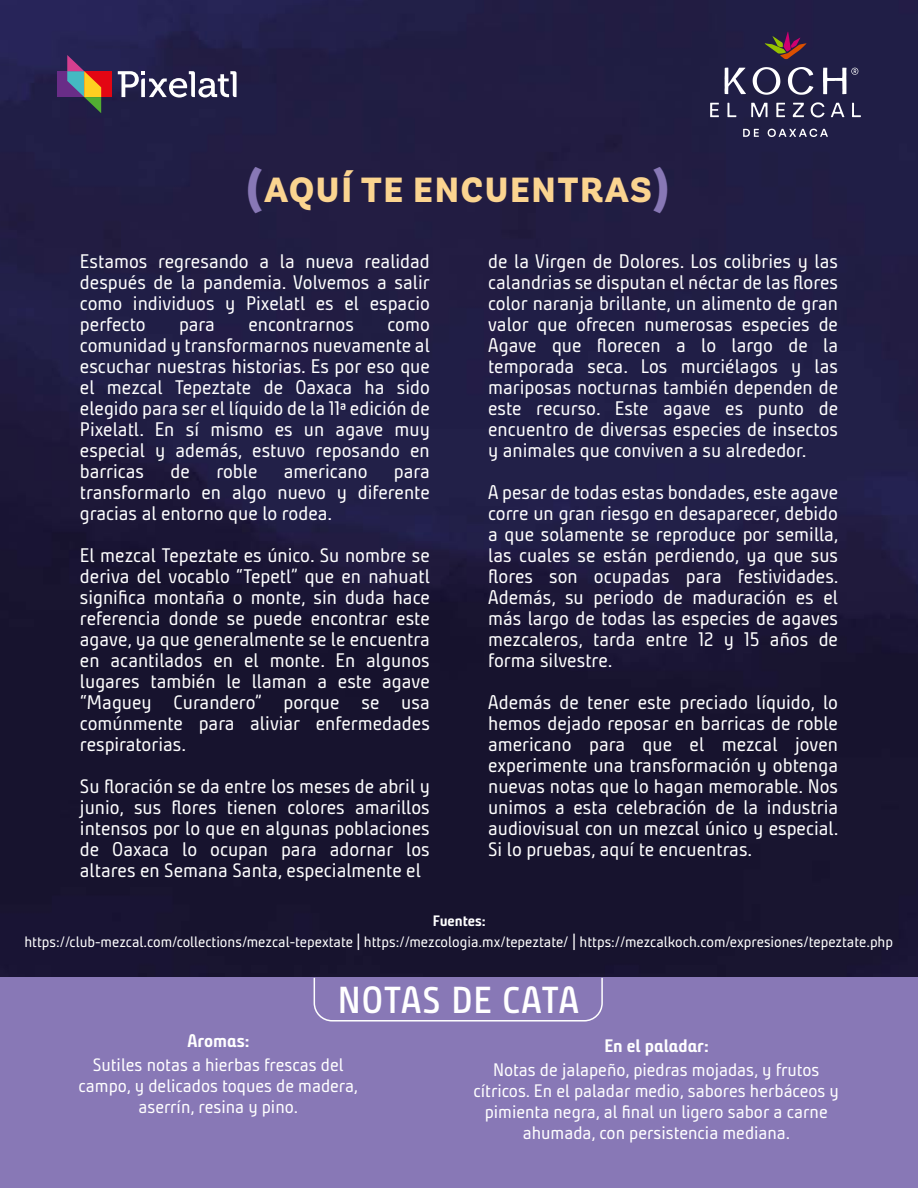
<style>
.page{position:relative;width:918px;height:1188px;background:#fff}
.page>*{position:absolute;margin:0;border:0;box-sizing:border-box;transform-origin:0 0}
.t1{font:600 37.35px "Bunday Clean";letter-spacing:.025em;color:#fff}
.t2{font:900 34.8px "Andes Neue Alt 3";letter-spacing:.05em;color:#fbd490}
.t3{font:19.5px/21px "Bunday Clean";color:#fff;text-align:justify}
.t4{font:18px/21px "Bunday Clean";color:#fff;text-align:center}
.t5{font:18px "Bunday Clean Bold Up";color:#fff}
.t6{font:15px/21px "Bunday Clean";color:#fff;text-align:center}
.s1{font-size:46.5px;color:#8878b6}
.s2{font-weight:700}
.s3{font-family:"Bunday Clean Semi Bold Up"}
</style>
<div class="page">
<img style="left:0;top:0;width:918px;height:978px">
<div style="left:0;top:978px;width:918px;height:210px;background:#8878b6"></div>
<svg style="left:118px;top:71px;width:119px;height:27px"></svg>
<div style="left:57px;top:71px;width:27px;height:26px;background:#692d87"></div>
<div style="left:84px;top:71px;width:27px;height:26px;background:#e30613"></div>
<svg style="left:67px;top:55px;width:34px;height:58px;background:#6b5c5a"></svg>
<svg style="left:753px;top:67px;width:27px;height:28px"></svg>
<svg style="left:725px;top:68px;width:21px;height:26px"></svg>
<svg style="left:788px;top:67px;width:25px;height:28px"></svg>
<svg style="left:751px;top:103px;width:16px;height:14px"></svg>
<svg style="left:811px;top:102px;width:14px;height:15px"></svg>
<svg style="left:831px;top:103px;width:13px;height:14px"></svg>
<svg style="left:793px;top:103px;width:11px;height:14px"></svg>
<svg style="left:710px;top:103px;width:9px;height:14px"></svg>
<svg style="left:776px;top:103px;width:9px;height:14px"></svg>
<svg style="left:727px;top:103px;width:9px;height:14px"></svg>
<svg style="left:852px;top:103px;width:9px;height:14px"></svg>
<svg style="left:765px;top:32px;width:41px;height:27px"></svg>
<svg style="left:768px;top:129px;width:60px;height:8px"></svg>
<svg style="left:743px;top:129px;width:16px;height:8px"></svg>
<svg style="left:823px;top:68px;width:35px;height:26px"></svg>
<svg style="left:313px;top:976px;width:291px;height:46px"></svg>
<h2 class="t2" style="left:247px;top:165px;width:424px"><span class="s1">(</span>AQUÍ TE ENCUENTRAS<span class="s1">)</span></h2>
<p class="t3" style="left:80px;top:251px;width:351px">Estamos regresando a la nueva realidad después de la pandemia. Volvemos a salir como individuos y Pixelatl es el espacio perfecto</p>
<p class="t3" style="left:179px;top:314px;width:37px">para</p>
<p class="t3" style="left:248px;top:314px;width:107px">encontrarnos</p>
<p class="t3" style="left:80px;top:314px;width:351px;text-indent:308px">como comunidad y transformarnos nuevamente al escuchar nuestras historias. Es por eso que el mezcal Tepeztate de Oaxaca ha sido elegido para ser el líquido de la 11ª edición de Pixelatl. En sí mismo es un agave muy especial y además, estuvo reposando en barricas</p>
<p class="t3" style="left:171px;top:461px;width:21px">de</p>
<p class="t3" style="left:216px;top:461px;width:43px">roble</p>
<p class="t3" style="left:284px;top:461px;width:85px">americano</p>
<p class="t3" style="left:80px;top:461px;width:351px;text-indent:314px">para transformarlo en algo nuevo y diferente gracias al entorno que lo rodea.</p>
<p class="t3" style="left:80px;top:545px;width:351px">El mezcal Tepeztate es único. Su nombre se deriva del vocablo “Tepetl” que en nahuatl significa montaña o monte, sin duda hace referencia donde se puede encontrar este agave, ya que generalmente se le encuentra en acantilados en el monte. En algunos lugares también le llaman a este agave “Maguey Curandero” porque se usa comúnmente para aliviar enfermedades respiratorias.</p>
<p class="t3" style="left:80px;top:776px;width:351px">Su floración se da entre los meses de abril y junio, sus flores tienen colores amarillos intensos por lo que en algunas poblaciones de Oaxaca lo ocupan para adornar los altares en Semana Santa, especialmente el</p>
<p class="t3" style="left:488px;top:251px;width:352px">de la Virgen de Dolores. Los colibries y las calandrias se disputan el néctar de las flores color naranja brillante, un alimento de gran valor que ofrecen numerosas especies de Agave que florecen a lo largo de la temporada seca. Los murciélagos y las mariposas nocturnas también dependen de este recurso. Este agave es punto de encuentro de diversas especies de insectos y animales que conviven a su alrededor.</p>
<p class="t3" style="left:488px;top:482px;width:352px">A pesar de todas estas bondades, este agave corre un gran riesgo en desaparecer, debido a que solamente se reproduce por semilla, las cuales se están perdiendo, ya que sus flores son ocupadas para festividades.<br>Además, su periodo de maduración es el más largo de todas las especies de agaves mezcaleros, tarda entre 12 y 15 años de forma silvestre.</p>
<p class="t3" style="left:488px;top:692px;width:352px">Además de tener este preciado líquido, lo hemos dejado reposar en barricas de roble americano para que el mezcal joven experimente una transformación y obtenga nuevas notas que lo hagan memorable. Nos unimos a esta celebración de la industria audiovisual con un mezcal único y especial.<br>Si lo pruebas, aquí te encuentras.</p>
<p class="t6" style="left:24px;top:911px;width:870px"><span class="s2">Fuentes:<br></span>https://club-mezcal.com/collections/mezcal-tepextate <span class="s3">|</span> https://mezcologia.mx/tepeztate/ <span class="s3">|</span> https://mezcalkoch.com/expresiones/tepeztate.php</p>
<h1 class="t1" style="left:338px;top:976px;width:243px">NOTAS DE CATA</h1>
<p class="t5" style="left:187px;top:1029px;width:64px">Aromas:</p>
<p class="t4" style="left:78px;top:1054px;width:281px">Sutiles notas a hierbas frescas del campo, y delicados toques de madera, aserrín, resina y pino.</p>
<p class="t5" style="left:604px;top:1034px;width:106px">En el paladar:</p>
<p class="t4" style="left:473px;top:1060px;width:367px">Notas de jalapeño, piedras mojadas, y frutos cítricos. En el paladar medio, sabores herbáceos y pimienta negra, al final un ligero sabor a carne ahumada, con persistencia mediana.</p>
</div>
